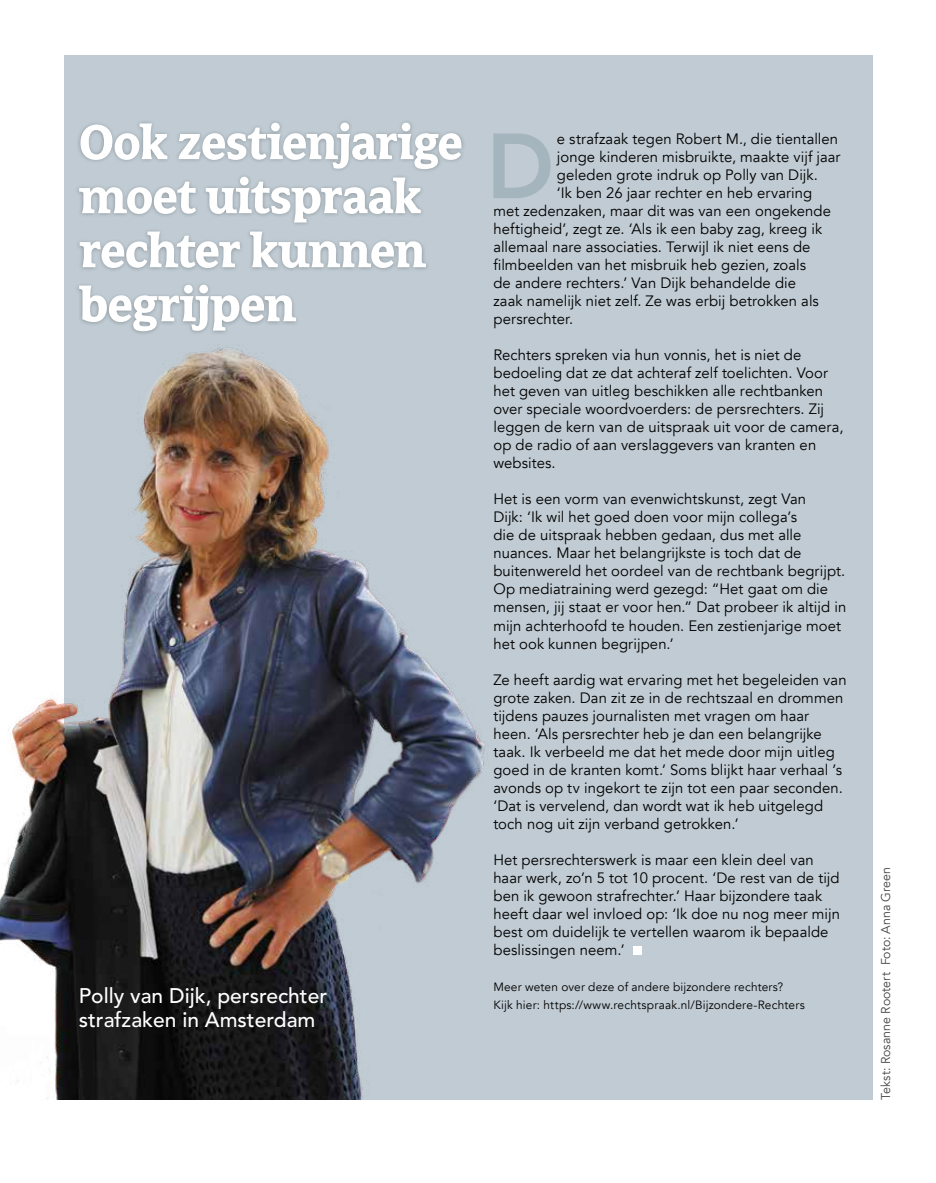
<style>
.page{position:relative;width:936px;height:1183px;background:#fff}
.page>*{position:absolute;margin:0;border:0;box-sizing:border-box;transform-origin:0 0}
.Body{font:800 91.2px "Avenir LT Std";color:#a5b5be}
.t1{font:700 54px/54px "Avance";letter-spacing:-.02em;color:#fff}
.Kader_kop{font:500 21px "Avenir LT Std";color:#fff}
.Body-2{font:15px/18px "Avenir";letter-spacing:.005em;color:#000}
.t2{font:12.75px "Avenir";color:#464646}
.Body-3{font:12px "Avenir";letter-spacing:.015em;color:#000}
</style>
<div class="page">
<div style="left:64px;top:55px;width:808px;height:1044px;background:#c0cbd3"></div>
<img style="left:0;top:347px;width:485px;height:752px">
<div style="left:74px;top:118px;width:392px;height:217px;background:#000;opacity:.25"></div>
<div style="left:633px;top:945px;width:8px;height:9px;background:#fff"></div>
<p class="t1" style="left:79px;top:115px;width:385px">Ook zestienjarige moet uitspraak rechter kunnen begrijpen</p>
<p class="Kader_kop" style="left:79px;top:982px;width:250px">Polly van Dijk, persrechter</p>
<p class="Kader_kop" style="left:79px;top:1006px;width:238px">strafzaken in Amsterdam</p>
<p class="Body" style="left:486px;top:112px;width:69px">D</p>
<p class="Body-2" style="left:557px;top:130px;width:283px">e strafzaak tegen Robert M., die tientallen</p>
<p class="Body-2" style="left:557px;top:148px;width:285px">jonge kinderen misbruikte, maakte vijf jaar</p>
<p class="Body-2" style="left:557px;top:166px;width:262px">geleden grote indruk op Polly van Dijk.</p>
<p class="Body-2" style="left:557px;top:184px;width:257px">‘Ik ben 26 jaar rechter en heb ervaring</p>
<p class="Body-2" style="left:493px;top:202px;width:339px">met zedenzaken, maar dit was van een ongekende</p>
<p class="Body-2" style="left:493px;top:220px;width:330px">heftigheid’, zegt ze. ‘Als ik een baby zag, kreeg ik</p>
<p class="Body-2" style="left:493px;top:238px;width:318px">allemaal nare associaties. Terwijl ik niet eens de</p>
<p class="Body-2" style="left:493px;top:256px;width:314px">filmbeelden van het misbruik heb gezien, zoals</p>
<p class="Body-2" style="left:493px;top:274px;width:304px">de andere rechters.’ Van Dijk behandelde die</p>
<p class="Body-2" style="left:493px;top:292px;width:327px">zaak namelijk niet zelf. Ze was erbij betrokken als</p>
<p class="Body-2" style="left:493px;top:310px;width:81px">persrechter.</p>
<p class="Body-2" style="left:493px;top:346px;width:351px">Rechters spreken via hun vonnis, het is niet de bedoeling dat ze dat achteraf zelf toelichten. Voor het geven van uitleg beschikken alle rechtbanken over speciale woordvoerders: de persrechters. Zij leggen de kern van de uitspraak uit voor de camera, op de radio of aan verslaggevers van kranten en websites.</p>
<p class="Body-2" style="left:493px;top:490px;width:354px">Het is een vorm van evenwichtskunst, zegt Van<br>Dijk: ‘Ik wil het goed doen voor mijn collega’s<br>die de uitspraak hebben gedaan, dus met alle nuances. Maar het belangrijkste is toch dat de buitenwereld het oordeel van de rechtbank begrijpt.<br>Op mediatraining werd gezegd: “Het gaat om die mensen, jij staat er voor hen.” Dat probeer ik altijd in mijn achterhoofd te houden. Een zestienjarige moet het ook kunnen begrijpen.’</p>
<p class="Body-2" style="left:493px;top:670px;width:355px">Ze heeft aardig wat ervaring met het begeleiden van grote zaken. Dan zit ze in de rechtszaal en drommen tijdens pauzes journalisten met vragen om haar heen. ‘Als persrechter heb je dan een belangrijke taak. Ik verbeeld me dat het mede door mijn uitleg goed in de kranten komt.’ Soms blijkt haar verhaal ’s avonds op tv ingekort te zijn tot een paar seconden. ‘Dat is vervelend, dan wordt wat ik heb uitgelegd toch nog uit zijn verband getrokken.’</p>
<p class="Body-2" style="left:493px;top:850px;width:348px">Het persrechterswerk is maar een klein deel van haar werk, zo’n 5 tot 10 procent. ‘De rest van de tijd ben ik gewoon strafrechter.’ Haar bijzondere taak heeft daar wel invloed op: ‘Ik doe nu nog meer mijn best om duidelijk te vertellen waarom ik bepaalde beslissingen neem.’</p>
<p class="Body-3" style="left:493px;top:979px;width:291px">Meer weten over deze of andere bijzondere rechters?</p>
<p class="Body-3" style="left:493px;top:997px;width:313px">Kijk hier: https://www.rechtspraak.nl/Bijzondere-Rechters</p>
<p class="t2" style="left:878px;top:1099px;width:234px;rotate:-90deg">Tekst: Rosanne Rootert Foto: Anna Green</p>
</div>
